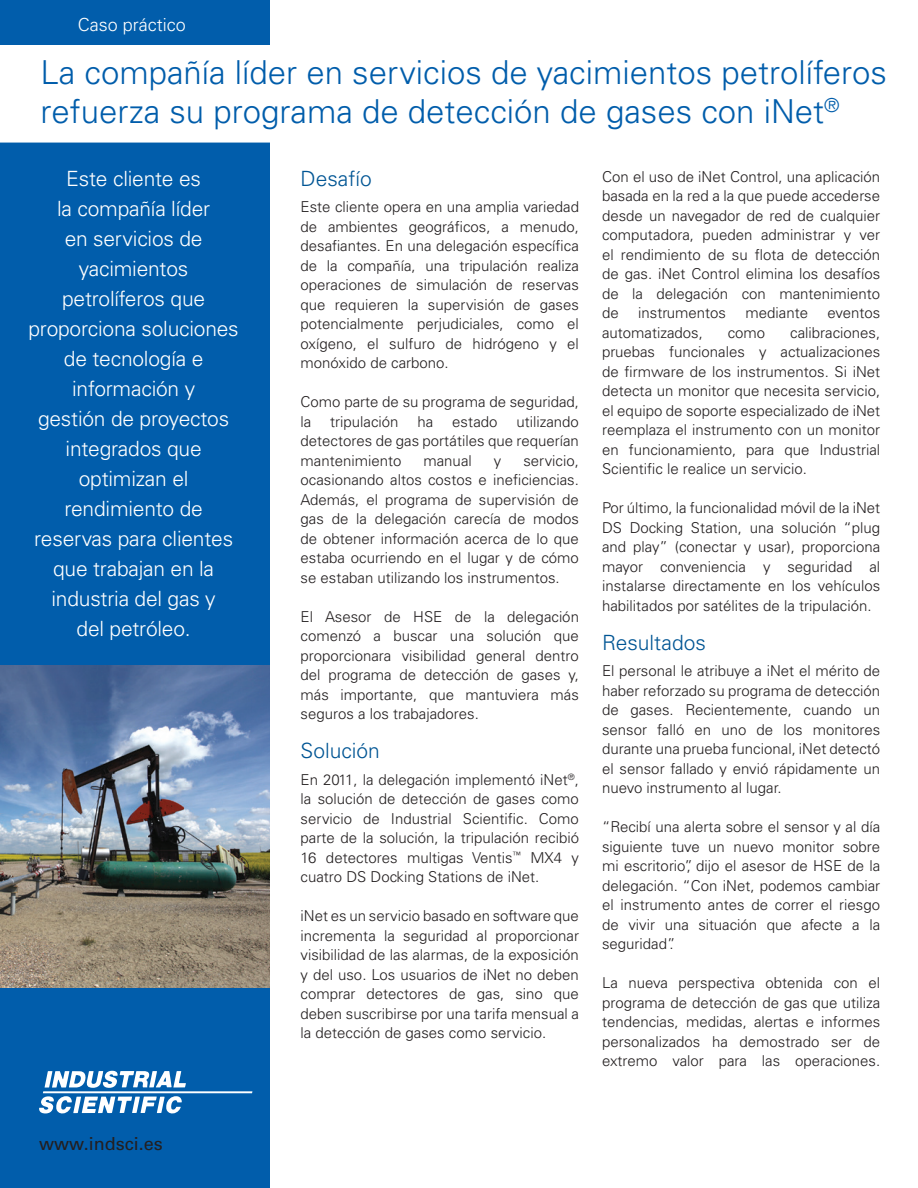
<style>
.page{position:relative;width:918px;height:1188px;background:#fff}
.page>*{position:absolute;margin:0;border:0;box-sizing:border-box;transform-origin:0 0}
.t1{font:300 33px/39px "Univers LT Std";color:#015dab}
.t2{font:300 21px/30px "Univers LT Std";letter-spacing:-.01em;color:#fff;text-align:center}
.sub_heads{font:300 21px "Univers LT Std";color:#005594}
.Web_site_back_page{font:18px "Univers LT Std";color:#231f20}
.t3{font:300 18px "Univers LT Std";color:#fff}
.t4{font:300 15px/19.5px "Univers LT Std";color:#231f20;text-align:justify}
</style>
<div class="page">
<div style="left:0;top:143px;width:270px;height:1045px;background:#015dab"></div>
<img style="left:0;top:665px;width:270px;height:322px">
<div style="left:0;top:0;width:270px;height:44px;background:#015dab"></div>
<svg style="left:39px;top:1071px;width:213px;height:43px"></svg>
<p class="t3" style="left:78px;top:14px;width:110px">Caso práctico</p>
<p class="t1" style="left:40px;top:53px;width:848px">La compañía líder en servicios de yacimientos petrolíferos refuerza su programa de detección de gases con iNet<sup>®</sup></p>
<p class="t2" style="left:28px;top:164px;width:212px">Este cliente es<br>la compañía líder<br>en servicios de yacimientos petrolíferos que proporciona soluciones de tecnología e información y<br>gestión de proyectos integrados que optimizan el rendimiento de reservas para clientes que trabajan en la industria del gas y<br>del petróleo.</p>
<p class="Web_site_back_page" style="left:39px;top:1133px;width:125px">www.indsci.es</p>
<p class="sub_heads" style="left:301px;top:166px;width:73px">Desafío</p>
<p class="t4" style="left:301px;top:197px;width:280px">Este cliente opera en una amplia variedad de ambientes geográficos, a menudo, desafiantes. En una delegación específica de la compañía, una tripulación realiza operaciones de simulación de reservas que requieren la supervisión de gases potencialmente perjudiciales, como el oxígeno, el sulfuro de hidrógeno y el monóxido de carbono.</p>
<p class="t4" style="left:301px;top:392px;width:280px">Como parte de su programa de seguridad, la</p>
<p class="t4" style="left:301px;top:412px;width:280px;text-indent:216px">utilizando detectores de gas portátiles que requerían mantenimiento</p>
<p class="t4" style="left:330px;top:412px;width:70px">tripulación</p>
<p class="t4" style="left:418px;top:412px;width:17px">ha</p>
<p class="t4" style="left:452px;top:412px;width:47px">estado</p>
<p class="t4" style="left:301px;top:451px;width:280px;text-indent:223px">servicio, ocasionando altos costos e ineficiencias.<br>Además, el programa de supervisión de gas de la delegación carecía de modos de obtener información acerca de lo que estaba ocurriendo en el lugar y de cómo se estaban utilizando los instrumentos.</p>
<p class="t4" style="left:301px;top:607px;width:280px">El Asesor de HSE de la delegación comenzó a buscar una solución que proporcionara visibilidad general dentro del programa de detección de gases y, más importante, que mantuviera más seguros a los trabajadores.</p>
<p class="sub_heads" style="left:301px;top:738px;width:81px">Solución</p>
<p class="t4" style="left:301px;top:770px;width:280px">En 2011, la delegación implementó iNet<sup>®</sup>, la solución de detección de gases como servicio de Industrial Scientific. Como parte de la solución, la tripulación recibió 16 detectores multigas Ventis<sup>™</sup> MX4 y cuatro DS Docking Stations de iNet.</p>
<p class="t4" style="left:301px;top:906px;width:280px">iNet es un servicio basado en software que incrementa la seguridad al proporcionar visibilidad de las alarmas, de la exposición y del uso. Los usuarios de iNet no deben comprar detectores de gas, sino que deben suscribirse por una tarifa mensual a la detección de gases como servicio.</p>
<p class="t4" style="left:423px;top:451px;width:50px">manual</p>
<p class="t4" style="left:494px;top:451px;width:9px">y</p>
<p class="t4" style="left:602px;top:167px;width:280px">Con el uso de iNet Control, una aplicación basada en la red a la que puede accederse desde un navegador de red de cualquier computadora, pueden administrar y ver el rendimiento de su flota de detección de gas. iNet Control elimina los desafíos de la delegación con mantenimiento de</p>
<p class="t4" style="left:638px;top:303px;width:89px">instrumentos</p>
<p class="t4" style="left:746px;top:303px;width:64px">mediante</p>
<p class="t4" style="left:827px;top:303px;width:54px">eventos</p>
<p class="t4" style="left:602px;top:323px;width:102px">automatizados,</p>
<p class="t4" style="left:728px;top:323px;width:39px">como</p>
<p class="t4" style="left:602px;top:323px;width:280px;text-indent:188px">calibraciones, pruebas funcionales y actualizaciones de firmware de los instrumentos. Si iNet detecta un monitor que necesita servicio, el equipo de soporte especializado de iNet reemplaza el instrumento con un monitor en funcionamiento, para que Industrial Scientific le realice un servicio.</p>
<p class="t4" style="left:602px;top:498px;width:280px">Por último, la funcionalidad móvil de la iNet DS Docking Station, una solución “plug and play” (conectar y usar), proporciona mayor conveniencia y seguridad al instalarse directamente en los vehículos habilitados por satélites de la tripulación.</p>
<p class="sub_heads" style="left:602px;top:630px;width:105px">Resultados</p>
<p class="t4" style="left:602px;top:661px;width:280px">El personal le atribuye a iNet el mérito de haber reforzado su programa de detección de gases. Recientemente, cuando un sensor falló en uno de los monitores durante una prueba funcional, iNet detectó el sensor fallado y envió rápidamente un nuevo instrumento al lugar.</p>
<p class="t4" style="left:602px;top:817px;width:280px">“Recibí una alerta sobre el sensor y al día siguiente tuve un nuevo monitor sobre mi escritorio”, dijo el asesor de HSE de la delegación. “Con iNet, podemos cambiar el instrumento antes de correr el riesgo de vivir una situación que afecte a la seguridad”.</p>
<p class="t4" style="left:602px;top:973px;width:280px">La nueva perspectiva obtenida con el programa de detección de gas que utiliza tendencias, medidas, alertas e informes personalizados ha demostrado ser de extremo valor para las operaciones.</p>
</div>
